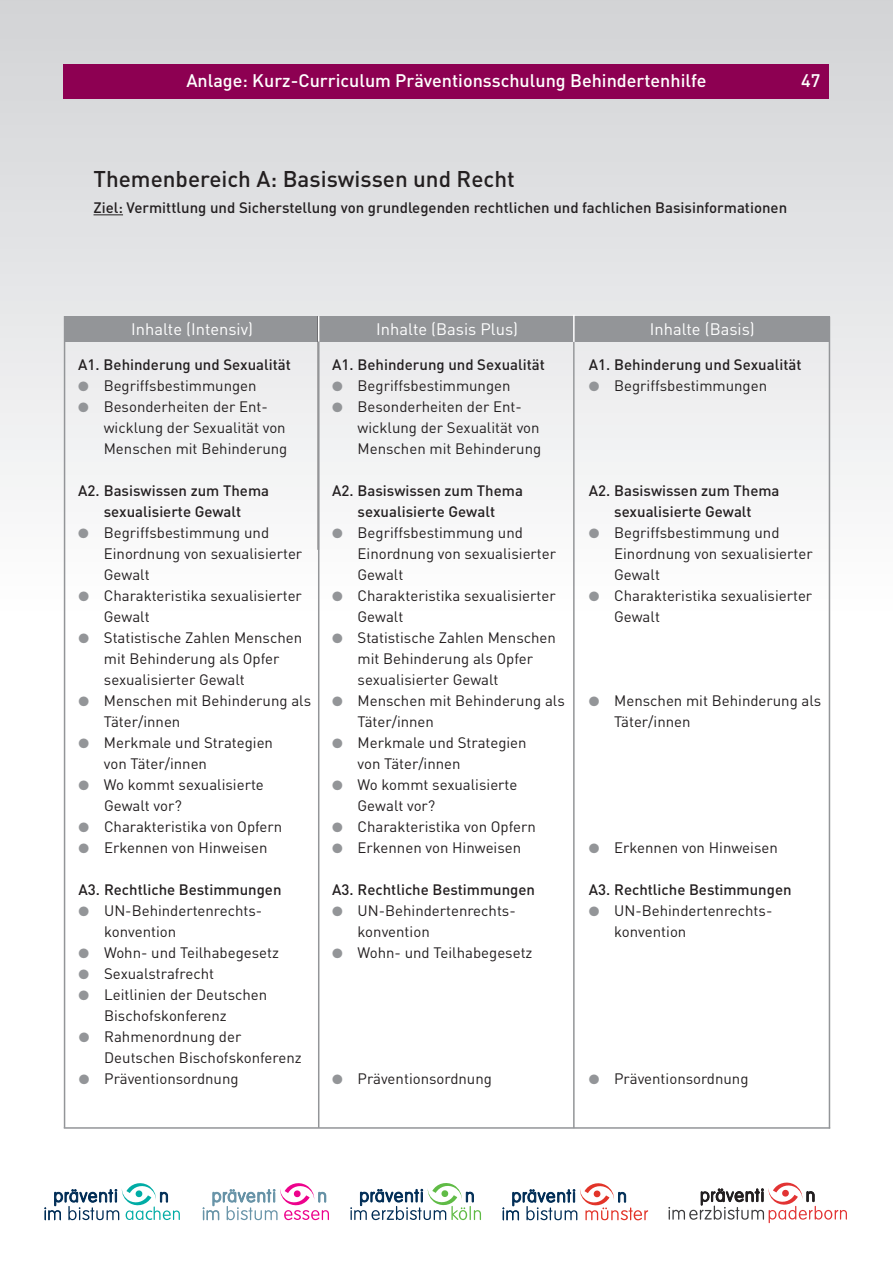
<style>
.page{position:relative;width:893px;height:1263px;background:#fff}
.page>*{position:absolute;margin:0;border:0;box-sizing:border-box;transform-origin:0 0}
.t1{font:500 22.5px "DIN Pro";color:#231f20}
.t2{font:500 18px "DIN Pro";color:#fff}
.t3{font:16.5px "DIN Pro";color:#fff}
.t4{font:15px/21px "DIN Pro";color:#231f20}
.t5{font:500 15px/21px "DIN Pro";color:#231f20;text-align:center}
.s1{color:#939598}
</style>
<div class="page">
<div style="left:0;top:0;width:893px;height:617px;background:linear-gradient(to bottom,#d1d1d4,#feffff)"></div>
<div style="left:64px;top:64px;width:765px;height:34px;background:#8d0052"></div>
<svg style="left:44px;top:1183px;width:136px;height:37px"></svg>
<svg style="left:203px;top:1183px;width:126px;height:37px"></svg>
<svg style="left:350px;top:1183px;width:131px;height:37px"></svg>
<svg style="left:502px;top:1183px;width:146px;height:37px"></svg>
<svg style="left:668px;top:1182px;width:179px;height:41px"></svg>
<div style="left:65px;top:316px;width:255px;height:26px;background:#939598"></div>
<div style="left:320px;top:316px;width:255px;height:26px;background:#939598"></div>
<div style="left:575px;top:316px;width:255px;height:26px;background:#939598"></div>
<hr style="left:573px;top:315px;width:2px;height:234px;background:#fff">
<hr style="left:318px;top:316px;width:1px;height:234px;background:#fff">
<hr style="left:318px;top:342px;width:1px;height:786px;background:#939598">
<hr style="left:64px;top:316px;width:1px;height:812px;background:#939598">
<hr style="left:573px;top:342px;width:2px;height:786px;background:#939598">
<hr style="left:829px;top:317px;width:1px;height:811px;background:#939598">
<hr style="left:64px;top:1127px;width:766px;height:2px;background:#939598">
<svg style="left:94px;top:214px;width:29px;height:1px"></svg>
<p class="t2" style="left:186px;top:74px;width:521px">Anlage: Kurz-Curriculum Präventionsschulung Behindertenhilfe</p>
<p class="t2" style="left:801px;top:74px;width:21px">47</p>
<h1 class="t1" style="left:94px;top:171px;width:423px">Themenbereich A: Basiswissen und Recht</h1>
<p class="t5" style="left:94px;top:198px;width:695px">Ziel: Vermittlung und Sicherstellung von grundlegenden rechtlichen und fachlichen Basisinformationen</p>
<p class="t3" style="left:131px;top:323px;width:123px">Inhalte (Intensiv)</p>
<p class="t3" style="left:376px;top:323px;width:143px">Inhalte (Basis Plus)</p>
<p class="t3" style="left:650px;top:323px;width:107px">Inhalte (Basis)</p>
<p class="t5" style="left:78px;top:356px;width:214px">A1. Behinderung und Sexualität</p>
<p class="t4" style="left:78px;top:377px;width:180px"><span class="s1">●</span> Begriffsbestimmungen</p>
<p class="t4" style="left:104px;top:398px;width:185px;text-indent:-26px"><span class="s1">●</span> Besonderheiten der Ent&shy;wicklung der Sexualität von<br>Menschen mit Behinderung</p>
<p class="t5" style="left:78px;top:481px;width:192px">A2. Basiswissen zum Thema sexualisierte Gewalt</p>
<p class="t4" style="left:104px;top:524px;width:200px;text-indent:-26px"><span class="s1">●</span> Begriffsbestimmung und<br>Einordnung von sexualisierter<br>Gewalt</p>
<p class="t4" style="left:104px;top:587px;width:200px;text-indent:-26px"><span class="s1">●</span> Charakteristika sexualisierter<br>Gewalt</p>
<p class="t4" style="left:104px;top:629px;width:200px;text-indent:-26px"><span class="s1">●</span> Statistische Zahlen Menschen mit Behinderung als Opfer sexualisierter Gewalt</p>
<p class="t4" style="left:104px;top:692px;width:209px;text-indent:-26px"><span class="s1">●</span> Menschen mit Behinderung als<br>Täter/innen</p>
<p class="t4" style="left:104px;top:734px;width:171px;text-indent:-26px"><span class="s1">●</span> Merkmale und Strategien von Täter/innen</p>
<p class="t4" style="left:104px;top:776px;width:161px;text-indent:-26px"><span class="s1">●</span> Wo kommt sexualisierte<br>Gewalt vor?</p>
<p class="t4" style="left:79px;top:818px;width:205px"><span class="s1">●</span> Charakteristika von Opfern</p>
<p class="t4" style="left:79px;top:839px;width:191px"><span class="s1">●</span> Erkennen von Hinweisen</p>
<p class="t5" style="left:79px;top:880px;width:204px">A3. Rechtliche Bestimmungen</p>
<p class="t4" style="left:104px;top:902px;width:160px;text-indent:-26px"><span class="s1">●</span> UN-Behindertenrechts&shy;konvention</p>
<p class="t4" style="left:79px;top:944px;width:202px"><span class="s1">●</span> Wohn- und Teilhabegesetz</p>
<p class="t4" style="left:79px;top:965px;width:137px"><span class="s1">●</span> Sexualstrafrecht</p>
<p class="t4" style="left:104px;top:986px;width:165px;text-indent:-26px"><span class="s1">●</span> Leitlinien der Deutschen<br>Bischofskonferenz</p>
<p class="t4" style="left:104px;top:1028px;width:199px;text-indent:-26px"><span class="s1">●</span> Rahmenordnung der<br>Deutschen Bischofskonferenz</p>
<p class="t4" style="left:79px;top:1070px;width:161px"><span class="s1">●</span> Präventionsordnung</p>
<p class="t5" style="left:332px;top:355px;width:214px">A1. Behinderung und Sexualität</p>
<p class="t4" style="left:332px;top:377px;width:180px"><span class="s1">●</span> Begriffsbestimmungen</p>
<p class="t4" style="left:358px;top:398px;width:185px;text-indent:-26px"><span class="s1">●</span> Besonderheiten der Ent&shy;wicklung der Sexualität von<br>Menschen mit Behinderung</p>
<p class="t5" style="left:332px;top:481px;width:192px">A2. Basiswissen zum Thema sexualisierte Gewalt</p>
<p class="t4" style="left:358px;top:524px;width:200px;text-indent:-26px"><span class="s1">●</span> Begriffsbestimmung und<br>Einordnung von sexualisierter<br>Gewalt</p>
<p class="t4" style="left:358px;top:587px;width:200px;text-indent:-26px"><span class="s1">●</span> Charakteristika sexualisierter<br>Gewalt</p>
<p class="t4" style="left:358px;top:629px;width:200px;text-indent:-26px"><span class="s1">●</span> Statistische Zahlen Menschen mit Behinderung als Opfer sexualisierter Gewalt</p>
<p class="t4" style="left:358px;top:692px;width:209px;text-indent:-26px"><span class="s1">●</span> Menschen mit Behinderung als<br>Täter/innen</p>
<p class="t4" style="left:358px;top:734px;width:171px;text-indent:-26px"><span class="s1">●</span> Merkmale und Strategien von Täter/innen</p>
<p class="t4" style="left:358px;top:776px;width:161px;text-indent:-26px"><span class="s1">●</span> Wo kommt sexualisierte<br>Gewalt vor?</p>
<p class="t4" style="left:332px;top:818px;width:205px"><span class="s1">●</span> Charakteristika von Opfern</p>
<p class="t4" style="left:332px;top:839px;width:191px"><span class="s1">●</span> Erkennen von Hinweisen</p>
<p class="t5" style="left:332px;top:880px;width:204px">A3. Rechtliche Bestimmungen</p>
<p class="t4" style="left:358px;top:902px;width:160px;text-indent:-26px"><span class="s1">●</span> UN-Behindertenrechts&shy;konvention</p>
<p class="t4" style="left:332px;top:944px;width:202px"><span class="s1">●</span> Wohn- und Teilhabegesetz</p>
<p class="t4" style="left:332px;top:1070px;width:161px"><span class="s1">●</span> Präventionsordnung</p>
<p class="t5" style="left:589px;top:355px;width:214px">A1. Behinderung und Sexualität</p>
<p class="t4" style="left:589px;top:377px;width:180px"><span class="s1">●</span> Begriffsbestimmungen</p>
<p class="t5" style="left:589px;top:481px;width:192px">A2. Basiswissen zum Thema sexualisierte Gewalt</p>
<p class="t4" style="left:614px;top:524px;width:200px;text-indent:-26px"><span class="s1">●</span> Begriffsbestimmung und<br>Einordnung von sexualisierter<br>Gewalt</p>
<p class="t4" style="left:614px;top:587px;width:200px;text-indent:-26px"><span class="s1">●</span> Charakteristika sexualisierter<br>Gewalt</p>
<p class="t4" style="left:614px;top:692px;width:209px;text-indent:-26px"><span class="s1">●</span> Menschen mit Behinderung als<br>Täter/innen</p>
<p class="t4" style="left:589px;top:839px;width:191px"><span class="s1">●</span> Erkennen von Hinweisen</p>
<p class="t5" style="left:589px;top:880px;width:204px">A3. Rechtliche Bestimmungen</p>
<p class="t4" style="left:614px;top:902px;width:160px;text-indent:-26px"><span class="s1">●</span> UN-Behindertenrechts&shy;konvention</p>
<p class="t4" style="left:589px;top:1070px;width:161px"><span class="s1">●</span> Präventionsordnung</p>
</div>
